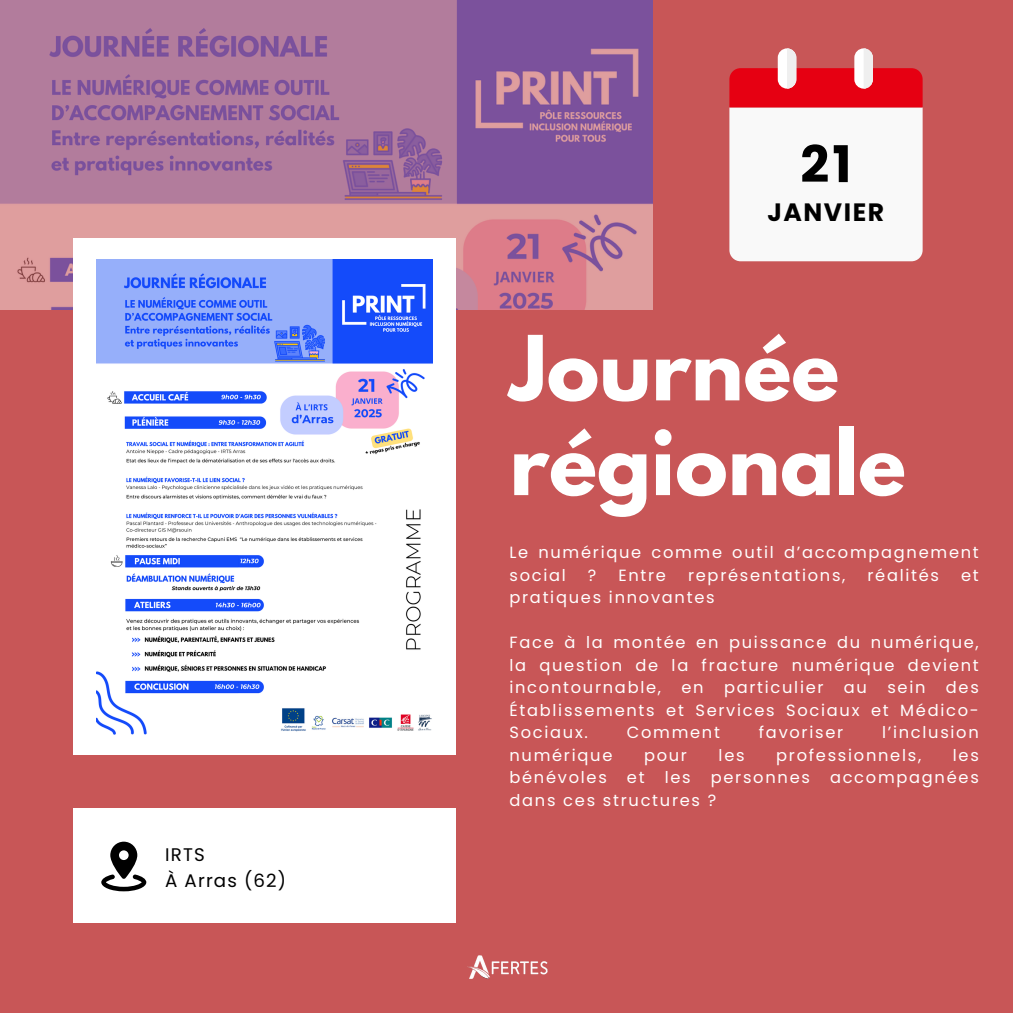
<style>
.page{position:relative;width:1013px;height:1013px;background:#fff}
.page>*{position:absolute;margin:0;border:0;box-sizing:border-box;transform-origin:0 0}
.t1{font:700 79.38px/94.8px "League Spartan";color:#fff}
.t2{font:700 50.5px "Poppins";color:#000}
.t3{font:700 25.12px "Poppins";letter-spacing:.065em;color:#000}
.t4{font:18.25px/25.2px "Poppins";letter-spacing:.065em;color:#000}
.t5{font:16.25px/22.5px "Poppins";letter-spacing:.105em;color:#fff;text-align:justify}
</style>
<div class="page">
<div style="left:0;top:0;width:1012px;height:1012px;background:#c85657"></div>
<img style="left:0;top:0;width:652px;height:309px">
<div style="left:73px;top:808px;width:382px;height:115px;background:#fff"></div>
<div style="left:73px;top:238px;width:382px;height:517px;background:#fff"></div>
<svg style="left:729px;top:48px;width:193px;height:213px;background:#f1c1c5"></svg>
<svg style="left:101px;top:841px;width:45px;height:50px"></svg>
<img style="left:467px;top:955px;width:81px;height:24px">
<img style="left:97px;top:259px;width:335px;height:475px">
<p class="t4" style="left:165px;top:842px;width:122px">IRTS<br>À Arras (62)</p>
<p class="t2" style="left:800px;top:129px;width:53px">21</p>
<p class="t3" style="left:767px;top:194px;width:118px">JANVIER</p>
<p class="t1" style="left:509px;top:331px;width:398px">Journée régionale</p>
<h2 class="t5" style="left:509px;top:541px;width:471px">Le numérique comme outil d’accompagnement social</h2>
<h2 class="t5" style="left:588px;top:563px;width:10px">?</h2>
<h2 class="t5" style="left:618px;top:563px;width:49px">Entre</h2>
<h2 class="t5" style="left:688px;top:563px;width:159px">représentations,</h2>
<h2 class="t5" style="left:867px;top:563px;width:73px">réalités</h2>
<h2 class="t5" style="left:961px;top:563px;width:19px">et</h2>
<h2 class="t5" style="left:509px;top:586px;width:207px">pratiques innovantes</h2>
<p class="t5" style="left:509px;top:631px;width:471px">Face à la montée en puissance du numérique, la question de la fracture numérique devient incontournable,</p>
<p class="t5" style="left:681px;top:676px;width:24px">en</p>
<p class="t5" style="left:724px;top:676px;width:101px">particulier</p>
<p class="t5" style="left:844px;top:676px;width:25px">au</p>
<p class="t5" style="left:887px;top:676px;width:40px">sein</p>
<p class="t5" style="left:509px;top:676px;width:471px;text-indent:436px">des Établissements et Services Sociaux et Médico-Sociaux.</p>
<p class="t5" style="left:627px;top:721px;width:95px">Comment</p>
<p class="t5" style="left:759px;top:721px;width:86px">favoriser</p>
<p class="t5" style="left:882px;top:721px;width:98px">l’inclusion</p>
<p class="t5" style="left:509px;top:743px;width:104px">numérique</p>
<p class="t5" style="left:644px;top:743px;width:45px">pour</p>
<p class="t5" style="left:718px;top:743px;width:27px">les</p>
<p class="t5" style="left:776px;top:743px;width:146px">professionnels,</p>
<p class="t5" style="left:509px;top:743px;width:471px;text-indent:443px">les bénévoles et les personnes accompagnées dans ces structures ?</p>
</div>
